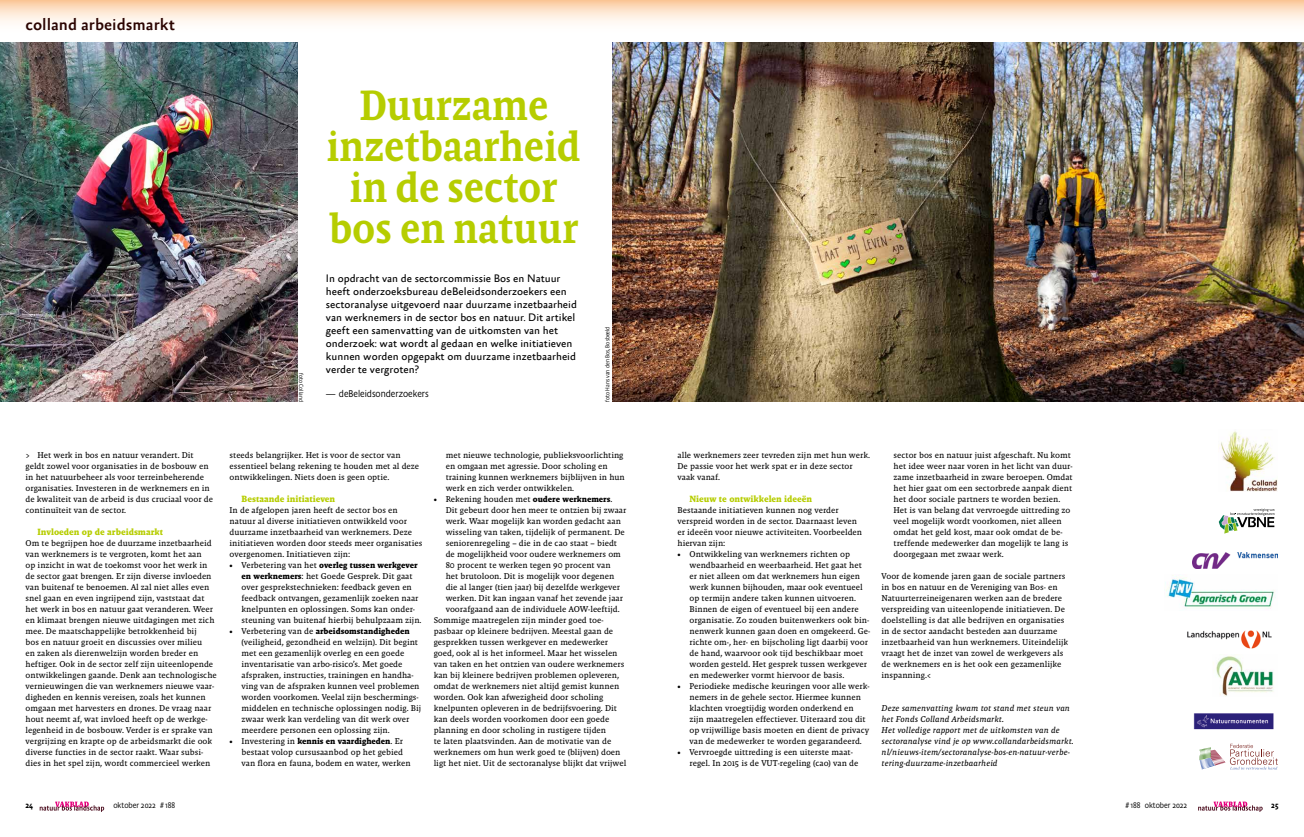
<style>
.page{position:relative;width:1304px;height:837px;background:#fff}
.page>*{position:absolute;margin:0;border:0;box-sizing:border-box;transform-origin:0 0}
.t1{font:500 43px/41px "Absara Headline Pro";letter-spacing:-.01em;color:#b6cd00;text-align:center}
.t2{font:500 16.8px "Absara Sans Offc Pro";color:#2b0401}
.t3{font:11px/13px "Absara Sans Offc Pro";color:#000}
.t4{font:300 10px "Absara Sans Headline Pro";color:#000}
.t5{font:700 9.2px "Malaga OT";color:#b6cd00}
.t6{font:8.6px/11px "Malaga OT";color:#000}
.t7{font:italic 8.6px/11px "Malaga OT";color:#000}
.t8{font:300 8.3px "Absara Sans Headline Pro";color:#000}
.t9{font:500 8.3px "Absara Sans Headline Pro";color:#000}
.t10{font:300 6px "Absara Sans Headline Pro";color:#000}
.s1{font-weight:700}
</style>
<div class="page">
<svg style="left:0;top:0;width:1304px;height:43px"></svg>
<img style="left:0;top:43px;width:297px;height:358px">
<img style="left:612px;top:43px;width:692px;height:358px">
<img style="left:1193px;top:552px;width:85px;height:16px">
<img style="left:1164px;top:575px;width:110px;height:33px">
<img style="left:1187px;top:630px;width:85px;height:19px">
<img style="left:1216px;top:656px;width:58px;height:40px">
<img style="left:1193px;top:713px;width:81px;height:17px">
<svg style="left:1200px;top:743px;width:78px;height:26px"></svg>
<svg style="left:1219px;top:508px;width:55px;height:25px"></svg>
<svg style="left:40px;top:801px;width:64px;height:10px"></svg>
<svg style="left:1198px;top:801px;width:65px;height:10px"></svg>
<img style="left:1220px;top:431px;width:58px;height:60px">
<h2 class="t2" style="left:26px;top:15px;width:151px">colland arbeidsmarkt</h2>
<p class="t10" style="left:305px;top:373px;width:30px;rotate:90deg">foto Colland</p>
<h1 class="t1" style="left:326px;top:84px;width:256px">Duurzame inzetbaarheid in de sector bos en natuur</h1>
<p class="t3" style="left:326px;top:272px;width:253px">In opdracht van de sectorcommissie Bos en Natuur heeft onderzoeksbureau deBeleidsonderzoekers een sectoranalyse uitgevoerd naar duurzame inzetbaarheid van werknemers in de sector bos en natuur. Dit artikel geeft een samenvatting van de uitkomsten van het onderzoek: wat wordt al gedaan en welke initiatieven kunnen worden opgepakt om duurzame inzetbaarheid verder te vergroten?</p>
<p class="t4" style="left:326px;top:387px;width:104px">— deBeleidsonderzoekers</p>
<p class="t10" style="left:604px;top:401px;width:77px;rotate:-90deg">foto Hans van den Bos, Bosbeeld</p>
<p class="t6" style="left:26px;top:449px;width:189px">&gt; Het werk in bos en natuur verandert. Dit geldt zowel voor organisaties in de bosbouw en in het natuurbeheer als voor terreinbeherende organisaties. Investeren in de werknemers en in de kwaliteit van de arbeid is dus cruciaal voor de continuïteit van de sector.</p>
<p class="t5" style="left:38px;top:526px;width:127px">Invloeden op de arbeidsmarkt</p>
<p class="t6" style="left:26px;top:537px;width:193px">Om te begrijpen hoe de duurzame inzetbaarheid van werknemers is te vergroten, komt het aan<br>op inzicht in wat de toekomst voor het werk in de sector gaat brengen. Er zijn diverse invloeden van buitenaf te benoemen. Al zal niet alles even snel gaan en even ingrijpend zijn, vaststaat dat het werk in bos en natuur gaat veranderen. Weer en klimaat brengen nieuwe uitdagingen met zich mee. De maatschappelijke betrokkenheid bij<br>bos en natuur groeit en discussies over milieu<br>en zaken als dierenwelzijn worden breder en heftiger. Ook in de sector zelf zijn uiteenlopende ontwikkelingen gaande. Denk aan technologische vernieuwingen die van werknemers nieuwe vaar&shy;digheden en kennis vereisen, zoals het kunnen omgaan met harvesters en drones. De vraag naar hout neemt af, wat invloed heeft op de werkge&shy;legenheid in de bosbouw. Verder is er sprake van vergrijzing en krapte op de arbeidsmarkt die ook diverse functies in de sector raakt. Waar subsi&shy;dies in het spel zijn, wordt commercieel werken</p>
<p class="t6" style="left:230px;top:449px;width:191px">steeds belangrijker. Het is voor de sector van essentieel belang rekening te houden met al deze ontwikkelingen. Niets doen is geen optie.</p>
<p class="t5" style="left:242px;top:493px;width:95px">Bestaande initiatieven</p>
<p class="t6" style="left:230px;top:504px;width:194px">In de afgelopen jaren heeft de sector bos en natuur al diverse initiatieven ontwikkeld voor duurzame inzetbaarheid van werknemers. Deze initiatieven worden door steeds meer organisaties overgenomen. Initiatieven zijn:</p>
<p class="t6" style="left:242px;top:559px;width:181px;text-indent:-12px">• Verbetering van het <span class="s1">overleg tussen werkgever en werknemers</span>: het Goede Gesprek. Dit gaat over gesprekstechnieken: feedback geven en feedback ontvangen, gezamenlijk zoeken naar knelpunten en oplossingen. Soms kan onder&shy;steuning van buitenaf hierbij behulpzaam zijn.</p>
<p class="t6" style="left:242px;top:625px;width:181px;text-indent:-12px">• Verbetering van de <span class="s1">arbeidsomstandigheden </span>(veiligheid, gezondheid en welzijn). Dit begint met een gezamenlijk overleg en een goede inventarisatie van arbo-risico’s. Met goede afspraken, instructies, trainingen en handha&shy;ving van de afspraken kunnen veel problemen worden voorkomen. Veelal zijn beschermings&shy;middelen en technische oplossingen nodig. Bij zwaar werk kan verdeling van dit werk over meerdere personen een oplossing zijn.</p>
<p class="t6" style="left:242px;top:735px;width:171px;text-indent:-12px">• Investering in <span class="s1">kennis en vaardigheden</span>. Er bestaat volop cursusaanbod op het gebied van flora en fauna, bodem en water, werken</p>
<p class="t6" style="left:446px;top:449px;width:181px">met nieuwe technologie, publieksvoorlichting en omgaan met agressie. Door scholing en training kunnen werknemers bijblijven in hun werk en zich verder ontwikkelen.</p>
<p class="t6" style="left:434px;top:493px;width:180px">• Rekening houden met <span class="s1">oudere werknemers</span>.</p>
<p class="t6" style="left:446px;top:504px;width:182px">Dit gebeurt door hen meer te ontzien bij zwaar</p>
<p class="t6" style="left:446px;top:515px;width:177px">werk. Waar mogelijk kan worden gedacht aan</p>
<p class="t6" style="left:446px;top:526px;width:181px">wisseling van taken, tijdelijk of permanent. De</p>
<p class="t6" style="left:446px;top:537px;width:173px">seniorenregeling – die in de cao staat – biedt</p>
<p class="t6" style="left:446px;top:548px;width:177px">de mogelijkheid voor oudere werknemers om</p>
<p class="t6" style="left:446px;top:559px;width:167px">80 procent te werken tegen 90 procent van</p>
<p class="t6" style="left:446px;top:570px;width:170px">het brutoloon. Dit is mogelijk voor degenen</p>
<p class="t6" style="left:446px;top:581px;width:176px">die al langer (tien jaar) bij dezelfde werkgever</p>
<p class="t6" style="left:446px;top:592px;width:179px">werken. Dit kan ingaan vanaf het zevende jaar</p>
<p class="t6" style="left:446px;top:603px;width:175px">voorafgaand aan de individuele AOW-leeftijd.</p>
<p class="t6" style="left:434px;top:614px;width:171px">Sommige maatregelen zijn minder goed toe-</p>
<p class="t6" style="left:434px;top:625px;width:181px">pasbaar op kleinere bedrijven. Meestal gaan de</p>
<p class="t6" style="left:434px;top:636px;width:176px">gesprekken tussen werkgever en medewerker</p>
<p class="t6" style="left:434px;top:647px;width:185px">goed, ook al is het informeel. Maar het wisselen</p>
<p class="t6" style="left:434px;top:658px;width:192px">van taken en het ontzien van oudere werknemers</p>
<p class="t6" style="left:434px;top:669px;width:187px">kan bij kleinere bedrijven problemen opleveren,</p>
<p class="t6" style="left:434px;top:680px;width:187px">omdat de werknemers niet altijd gemist kunnen</p>
<p class="t6" style="left:434px;top:691px;width:171px">worden. Ook kan afwezigheid door scholing</p>
<p class="t6" style="left:434px;top:702px;width:185px">knelpunten opleveren in de bedrijfsvoering. Dit</p>
<p class="t6" style="left:434px;top:713px;width:177px">kan deels worden voorkomen door een goede</p>
<p class="t6" style="left:434px;top:724px;width:174px">planning en door scholing in rustigere tijden</p>
<p class="t6" style="left:434px;top:735px;width:179px">te laten plaatsvinden. Aan de motivatie van de</p>
<p class="t6" style="left:434px;top:746px;width:188px">werknemers om hun werk goed te (blijven) doen</p>
<p class="t6" style="left:434px;top:757px;width:194px">ligt het niet. Uit de sectoranalyse blijkt dat vrijwel</p>
<p class="t6" style="left:677px;top:449px;width:194px">alle werknemers zeer tevreden zijn met hun werk.<br>De passie voor het werk spat er in deze sector vaak vanaf.</p>
<p class="t5" style="left:689px;top:493px;width:124px">Nieuw te ontwikkelen ideeën</p>
<p class="t6" style="left:677px;top:504px;width:186px">Bestaande initiatieven kunnen nog verder verspreid worden in de sector. Daarnaast leven er ideeën voor nieuwe activiteiten. Voorbeelden hiervan zijn:</p>
<p class="t6" style="left:689px;top:548px;width:182px;text-indent:-12px">• Ontwikkeling van werknemers richten op wendbaarheid en weerbaarheid. Het gaat het er niet alleen om dat werknemers hun eigen werk kunnen bijhouden, maar ook eventueel op termijn andere taken kunnen uitvoeren.<br>Binnen de eigen of eventueel bij een andere organisatie. Zo zouden buitenwerkers ook bin&shy;nenwerk kunnen gaan doen en omgekeerd. Ge&shy;richte om-, her- en bijscholing ligt daarbij voor de hand, waarvoor ook tijd beschikbaar moet worden gesteld. Het gesprek tussen werkgever en medewerker vormt hiervoor de basis.</p>
<p class="t6" style="left:689px;top:680px;width:182px;text-indent:-12px">• Periodieke medische keuringen voor alle werk&shy;nemers in de gehele sector. Hiermee kunnen klachten vroegtijdig worden onderkend en zijn maatregelen effectiever. Uiteraard zou dit op vrijwillige basis moeten en dient de privacy van de medewerker te worden gegarandeerd.</p>
<p class="t6" style="left:689px;top:746px;width:170px;text-indent:-12px">• Vervroegde uittreding is een uiterste maat&shy;regel. In 2015 is de VUT-regeling (cao) van de</p>
<p class="t6" style="left:894px;top:449px;width:181px">sector bos en natuur juist afgeschaft. Nu komt het idee weer naar voren in het licht van duur&shy;zame inzetbaarheid in zware beroepen. Omdat het hier gaat om een sectorbrede aanpak dient het door sociale partners te worden bezien.<br>Het is van belang dat vervroegde uittreding zo veel mogelijk wordt voorkomen, niet alleen omdat het geld kost, maar ook omdat de be&shy;treffende medewerker dan mogelijk te lang is doorgegaan met zwaar werk.</p>
<p class="t6" style="left:882px;top:570px;width:188px">Voor de komende jaren gaan de sociale partners in bos en natuur en de Vereniging van Bos- en Natuurterreineigenaren werken aan de bredere verspreiding van uiteenlopende initiatieven. De doelstelling is dat alle bedrijven en organisaties in de sector aandacht besteden aan duurzame inzetbaarheid van hun werknemers. Uiteindelijk vraagt het de inzet van zowel de werkgevers als de werknemers en is het ook een gezamenlijke inspanning.&lt;</p>
<p class="t7" style="left:882px;top:702px;width:194px">Deze samenvatting kwam tot stand met steun van het Fonds Colland Arbeidsmarkt.<br>Het volledige rapport met de uitkomsten van de sectoranalyse vind je op www.collandarbeidsmarkt. nl/nieuws-item/sectoranalyse-bos-en-natuur-verbe&shy;tering-duurzame-inzetbaarheid</p>
<p class="t9" style="left:26px;top:799px;width:9px">24</p>
<p class="t8" style="left:113px;top:799px;width:63px">oktober 2022 # 188</p>
<p class="t8" style="left:1126px;top:799px;width:63px"># 188 oktober 2022</p>
<p class="t9" style="left:1271px;top:799px;width:9px">25</p>
</div>
